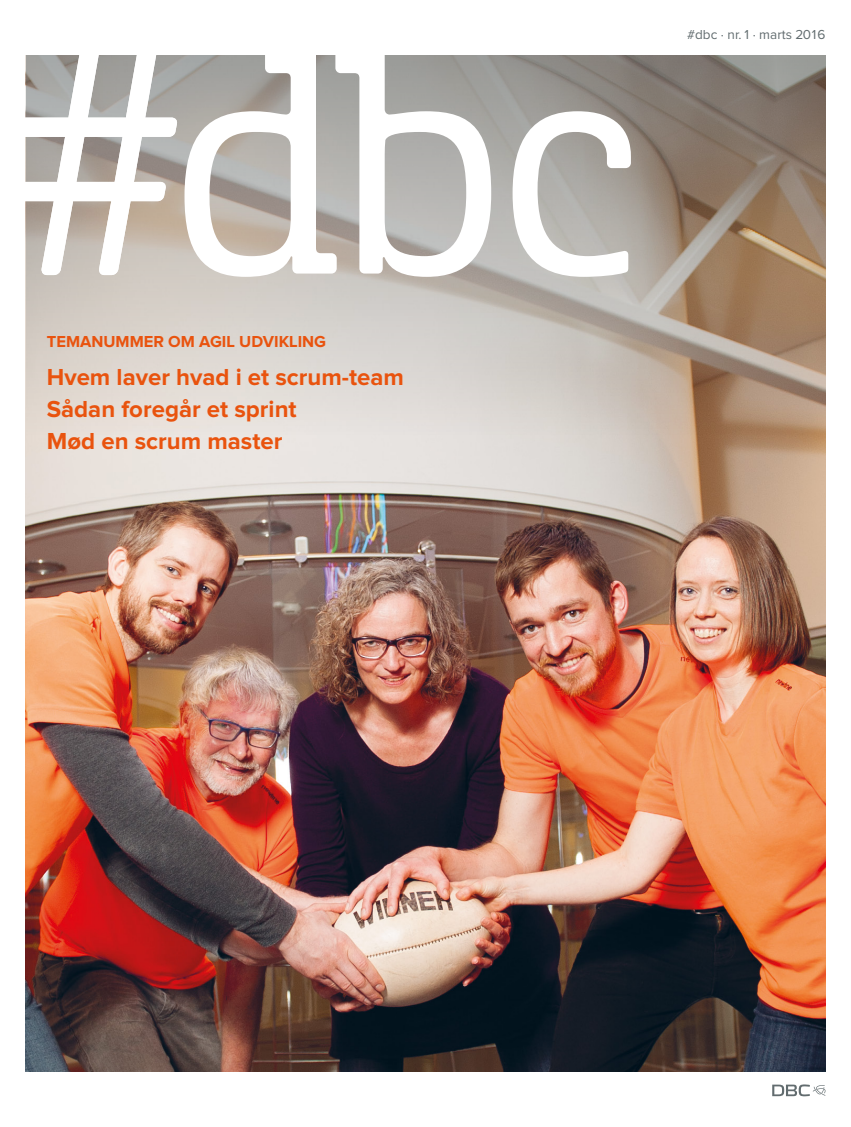
<style>
.page{position:relative;width:851px;height:1127px;background:#fff}
.page>*{position:absolute;margin:0;border:0;box-sizing:border-box;transform-origin:0 0}
.t1{font:700 24px "Proxima Nova";color:#e9530e}
.t2{font:700 16.5px "Proxima Nova";color:#e9530e}
.t3{font:13.5px "Proxima Nova";color:#626c6f}
</style>
<div class="page">
<img style="left:26px;top:1025px;width:799px;height:46px">
<img style="left:26px;top:55px;width:799px;height:970px">
<svg style="left:772px;top:1084px;width:53px;height:12px"></svg>
<svg style="left:184px;top:55px;width:446px;height:222px"></svg>
<svg style="left:25px;top:55px;width:152px;height:220px"></svg>
<p class="t2" style="left:47px;top:334px;width:281px">TEMANUMMER OM AGIL UDVIKLING</p>
<p class="t1" style="left:47px;top:366px;width:359px">Hvem laver hvad i et scrum-team</p>
<p class="t1" style="left:47px;top:398px;width:251px">Sådan foregår et sprint</p>
<p class="t1" style="left:47px;top:430px;width:237px">Mød en scrum master</p>
<p class="t3" style="left:687px;top:28px;width:140px">#dbc · nr. 1 · marts 2016</p>
</div>
